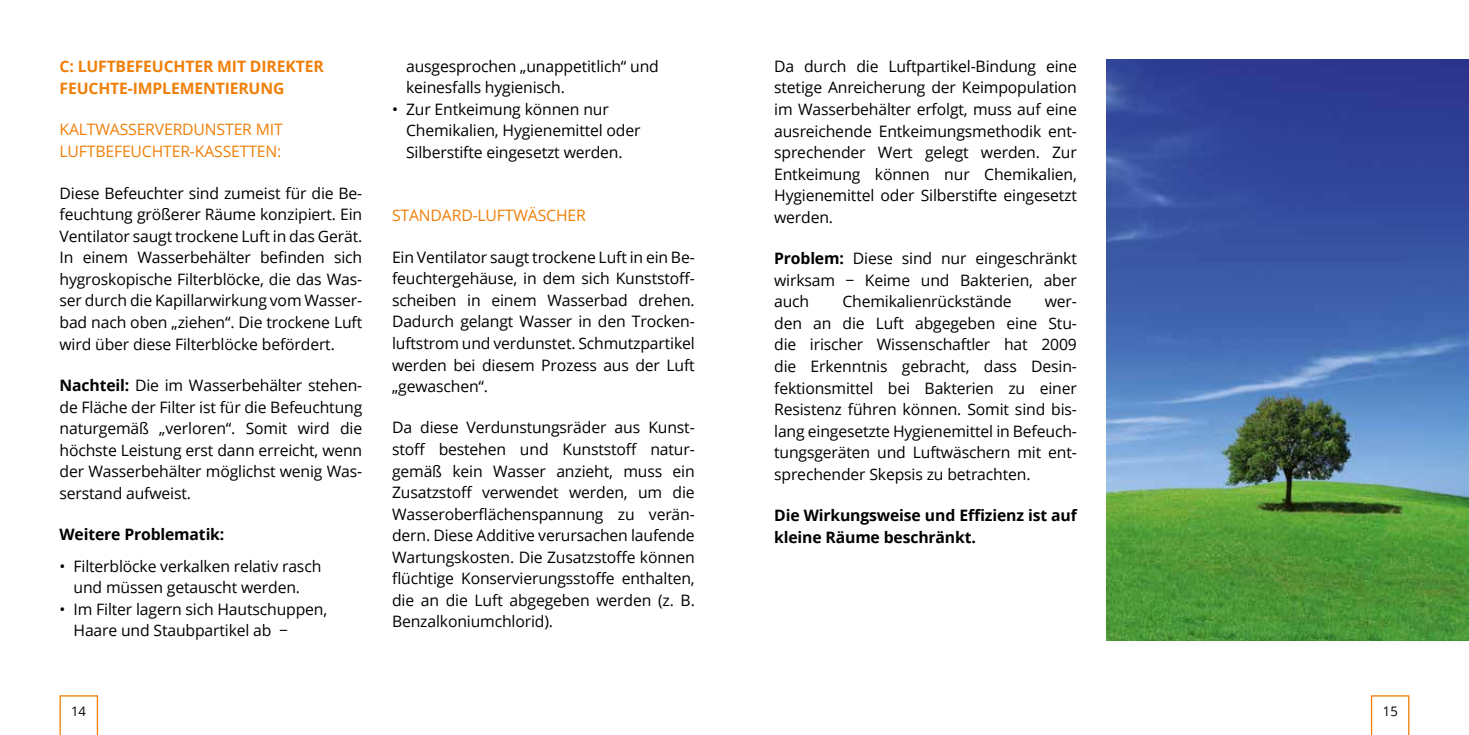
<style>
.page{position:relative;width:1469px;height:735px;background:#fff}
.page>*{position:absolute;margin:0;border:0;box-sizing:border-box;transform-origin:0 0}
.t1{font:15.75px/21.5px "Open Sans";letter-spacing:-.01em;color:#000;text-align:justify}
.t2{font:700 15.75px/21.5px "Open Sans";letter-spacing:-.01em;color:#000}
.t3{font:15.75px "Open Sans";letter-spacing:-.01em;color:#f07f09}
.t4{font:700 15.75px/21.9px "Open Sans";letter-spacing:-.01em;color:#f07f09}
.t5{font:13.12px "Open Sans";color:#000}
.s1{font-weight:700}
</style>
<div class="page">
<svg style="left:60px;top:695px;width:38px;height:39px"></svg>
<svg style="left:1370px;top:695px;width:39px;height:39px"></svg>
<div style="left:1374px;top:705px;width:31px;height:29px;background:#fff"></div>
<img style="left:1106px;top:60px;width:362px;height:580px">
<p class="t4" style="left:60px;top:55px;width:266px">C: Luftbefeuchter mit di rekter<br>Feuchte-Implementi erung</p>
<p class="t3" style="left:60px;top:119px;width:31px">Kaltw</p>
<p class="t3" style="left:110px;top:119px;width:20px">asserverd</p>
<p class="t3" style="left:194px;top:119px;width:22px">unster</p>
<p class="t3" style="left:256px;top:119px;width:10px">mit</p>
<p class="t3" style="left:60px;top:141px;width:29px">Luftbefe</p>
<p class="t3" style="left:131px;top:141px;width:22px">uchter</p>
<p class="t3" style="left:190px;top:141px;width:34px">-Kassetten</p>
<p class="t3" style="left:277px;top:141px;width:6px">:</p>
<p class="t1" style="left:60px;top:182px;width:304px">Diese Befeuchter sind zumeist für die Be&shy;feuchtung größerer Räume konzipiert. Ein Ventilator saugt trockene Luft in das Gerät.<br>In einem Wasserbehälter befinden sich hygroskopische Filterblöcke, die das Was&shy;ser durch die Kapillarwirkung vom Wasser&shy;bad nach oben „ziehen“. Die trockene Luft wird über diese Filterblöcke befördert.</p>
<p class="t1" style="left:60px;top:374px;width:304px"><span class="s1">Nachteil:</span> Die im Wasserbehälter stehen&shy;de Fläche der Filter ist für die Befeuchtung naturgemäß „verloren“. Somit wird die höchste Leistung erst dann erreicht, wenn der Wasserbehälter möglichst wenig Was&shy;serstand aufweist.</p>
<p class="t2" style="left:60px;top:523px;width:166px">Weitere Problematik:</p>
<p class="t1" style="left:60px;top:554px;width:263px;text-align:center">• Filterblöcke verkalken relativ rasch und müssen getauscht werden.</p>
<p class="t1" style="left:74px;top:597px;width:255px;text-indent:-14px">• Im Filter lagern sich Hautschuppen,<br>Haare und Staubpartikel ab −</p>
<p class="t1" style="left:406px;top:55px;width:254px">ausgesprochen „unappetitlich“ und keinesfalls hygienisch.</p>
<p class="t1" style="left:406px;top:98px;width:236px;text-align:left;text-indent:-14px">• Zur Entkeimung können nur<br>Chemikalien, Hygienemittel oder<br>Silberstifte eingesetzt werden.</p>
<p class="t3" style="left:392px;top:205px;width:116px">Standard-Luftwäscher</p>
<p class="t1" style="left:392px;top:246px;width:304px">Ein Ventilator saugt trockene Luft in ein Be&shy;feuchtergehäuse, in dem sich Kunststoff&shy;scheiben in einem Wasserbad drehen.<br>Dadurch gelangt Wasser in den Trocken&shy;luftstrom und verdunstet. Schmutzpartikel werden bei diesem Prozess aus der Luft „gewaschen“.</p>
<p class="t1" style="left:392px;top:416px;width:304px">Da diese Verdunstungsräder aus Kunst&shy;stoff bestehen und Kunststoff natur&shy;gemäß kein Wasser anzieht, muss ein Zusatzstoff verwendet werden, um die Wasseroberflächenspannung zu verän&shy;dern. Diese Additive verursachen laufende Wartungskosten. Die Zusatzstoffe können flüchtige Konservierungsstoffe enthalten, die an die Luft abgegeben werden (z. B.<br>Benzalkoniumchlorid).</p>
<p class="t1" style="left:774px;top:55px;width:304px">Da durch die Luftpartikel-Bindung eine stetige Anreicherung der Keimpopulation im Wasserbehälter erfolgt, muss auf eine ausreichende Entkeimungsmethodik ent&shy;sprechender Wert gelegt werden. Zur Entkeimung können nur Chemikalien, Hygienemittel oder Silberstifte eingesetzt werden.</p>
<p class="t1" style="left:774px;top:247px;width:304px"><span class="s1">Problem:</span> Diese sind nur eingeschränkt wirksam − Keime und Bakterien, aber auch</p>
<p class="t1" style="left:842px;top:290px;width:171px">Chemikalienrückstände</p>
<p class="t1" style="left:774px;top:290px;width:304px;text-indent:271px">wer&shy;den an die Luft abgegeben eine Stu&shy;die irischer Wissenschaftler hat 2009 die Erkenntnis gebracht, dass Desin&shy;fektionsmittel bei Bakterien zu einer Resistenz führen können. Somit sind bis&shy;lang eingesetzte Hygienemittel in Befeuch&shy;tungsgeräten und Luftwäschern mit ent&shy;sprechender Skepsis zu betrachten.</p>
<p class="t2" style="left:774px;top:504px;width:304px">Die Wirkungsweise und Effizienz ist auf kleine Räume beschränkt.</p>
<p class="t5" style="left:71px;top:701px;width:17px">14</p>
<p class="t5" style="left:1382px;top:701px;width:17px">15</p>
</div>
